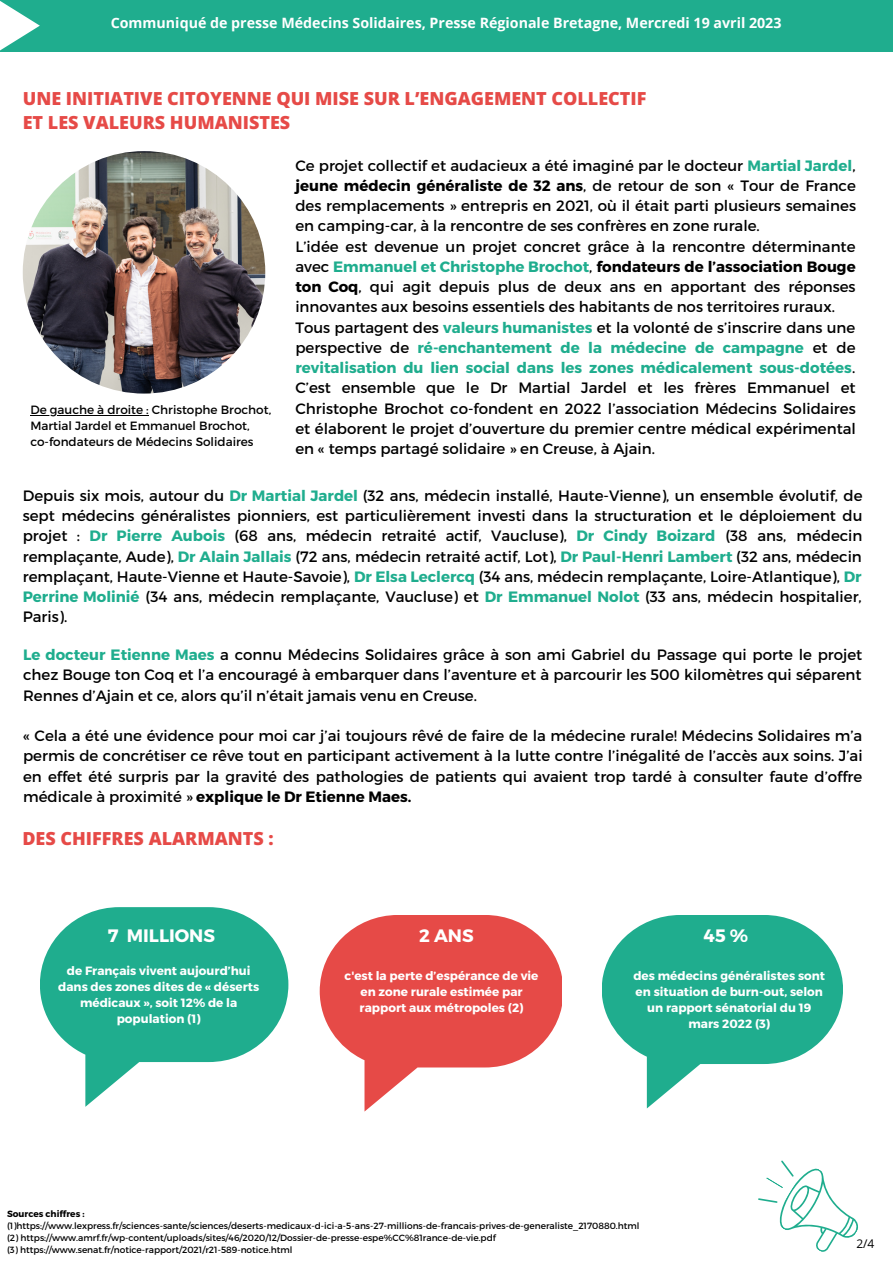
<style>
.page{position:relative;width:893px;height:1264px;background:#fff}
.page>*{position:absolute;margin:0;border:0;box-sizing:border-box;transform-origin:0 0}
.t1{font:800 18px/24.8px "Open Sans";color:#e64a47}
.t2{font:700 18px "Montserrat";color:#fff}
.t3{font:15px/20.2px "Montserrat";color:#000;text-align:justify}
.t4{font:700 14.25px "Open Sans";color:#fff}
.t5{font:700 12px/16px "Montserrat";color:#fff;text-align:center}
.t6{font:12px/16px "Montserrat";color:#000}
.t7{font:12px "Open Sans";color:#000}
.t8{font:9px/12px "Montserrat";color:#000}
.t9{font:700 9px "Montserrat";color:#000}
.s1{font-weight:700;color:#1fad8e}
.s2{font-weight:700}
</style>
<div class="page">
<img style="left:23px;top:151px;width:242px;height:242px;border-radius:50%">
<svg style="left:40px;top:907px;width:248px;height:155px;background:#3cb79d"></svg>
<svg style="left:602px;top:915px;width:240px;height:149px;background:#3eb89d"></svg>
<svg style="left:320px;top:915px;width:242px;height:152px;background:#e9615f"></svg>
<svg style="left:758px;top:1160px;width:100px;height:92px"></svg>
<div style="left:0;top:0;width:892px;height:51px;background:#1fad8e"></div>
<svg style="left:0;top:1px;width:40px;height:51px"></svg>
<hr style="left:30px;top:415px;width:119px;height:1px;background:#000">
<p class="t4" style="left:111px;top:13px;width:672px">Communiqué de presse Médecins Solidaires, Presse Régionale Bretagne, Mercredi 19 avril 2023</p>
<p class="t1" style="left:23px;top:85px;width:625px">UNE INITIATIVE CITOYENNE QUI MISE SUR L’ENGAGEMENT COLLECTIF<br>ET LES VALEURS HUMANISTES</p>
<p class="t6" style="left:30px;top:401px;width:242px">De gauche à droite : Christophe Brochot,<br>Martial Jardel et Emmanuel Brochot, co-fondateurs de Médecins Solidaires</p>
<p class="t3" style="left:295px;top:154px;width:562px;text-align:left">Ce projet collectif et audacieux a été imaginé par le docteur <span class="s1">Martial Jardel</span>, <span class="s2">jeune médecin généraliste de 32 ans</span>, de retour de son « Tour de France des remplacements » entrepris en 2021, où il était parti plusieurs semaines en camping-car, à la rencontre de ses confrères en zone rurale.<br>L’idée est devenue un projet concret grâce à la rencontre déterminante avec <span class="s1">Emmanuel et Christophe Brochot</span>, <span class="s2">fondateurs de l’association Bouge ton Coq</span>, qui agit depuis plus de deux ans en apportant des réponses innovantes aux besoins essentiels des habitants de nos territoires ruraux.<br>Tous partagent des <span class="s1">valeurs humanistes</span> et la volonté de s’inscrire dans une perspective de <span class="s1">ré-enchantement de la médecine de campagne</span> et de <span class="s1">revitalisation du lien social dans les zones médicalement sous-dotées</span>.<br>C’est ensemble que le Dr Martial Jardel et les frères Emmanuel et Christophe Brochot co-fondent en 2022 l’association Médecins Solidaires et élaborent le projet d’ouverture du premier centre médical expérimental en « temps partagé solidaire » en Creuse, à Ajain.</p>
<p class="t3" style="left:23px;top:484px;width:841px">Depuis six mois, autour du <span class="s1">Dr Martial Jardel</span> (32 ans, médecin installé, Haute-Vienne), un ensemble évolutif, de sept médecins généralistes pionniers, est particulièrement investi dans la structuration et le déploiement du projet : <span class="s1">Dr Pierre Aubois</span> (68 ans, médecin retraité actif, Vaucluse), <span class="s1">Dr Cindy Boizard</span> (38 ans, médecin remplaçante, Aude), <span class="s1">Dr Alain Jallais</span> (72 ans, médecin retraité actif, Lot), <span class="s1">Dr Paul-Henri Lambert</span> (32 ans, médecin remplaçant, Haute-Vienne et Haute-Savoie), <span class="s1">Dr Elsa Leclercq</span> (34 ans, médecin remplaçante, Loire-Atlantique), <span class="s1">Dr Perrine Molinié</span> (34 ans, médecin remplaçante, Vaucluse) et <span class="s1">Dr Emmanuel Nolot</span> (33 ans, médecin hospitalier, Paris).</p>
<p class="t3" style="left:23px;top:644px;width:840px"><span class="s1">Le docteur Etienne Maes</span> a connu Médecins Solidaires grâce à son ami Gabriel du Passage qui porte le projet chez Bouge ton Coq et l’a encouragé à embarquer dans l’aventure et à parcourir les 500 kilomètres qui séparent Rennes d’Ajain et ce, alors qu’il n’était jamais venu en Creuse.</p>
<p class="t3" style="left:23px;top:724px;width:841px">« Cela a été une évidence pour moi car j’ai toujours rêvé de faire de la médecine rurale! Médecins Solidaires m’a permis de concrétiser ce rêve tout en participant activement à la lutte contre l’inégalité de l’accès aux soins. J’ai en effet été surpris par la gravité des pathologies de patients qui avaient trop tardé à consulter faute d’offre médicale à proximité » <span class="s2">explique le Dr Etienne Maes.</span></p>
<p class="t1" style="left:22px;top:825px;width:253px">DES CHIFFRES ALARMANTS :</p>
<p class="t2" style="left:419px;top:923px;width:56px">2 ANS</p>
<p class="t2" style="left:108px;top:923px;width:109px">7 MILLIONS</p>
<p class="t2" style="left:703px;top:923px;width:46px">45 %</p>
<p class="t5" style="left:344px;top:966px;width:195px">c'est la perte d’espérance de vie en zone rurale estimée par rapport aux métropoles (2)</p>
<p class="t5" style="left:58px;top:962px;width:202px">de Français vivent aujourd’hui dans des zones dites de « déserts médicaux », soit 12% de la population (1)</p>
<p class="t5" style="left:633px;top:966px;width:193px">des médecins généralistes sont en situation de burn-out, selon un rapport sénatorial du 19 mars 2022 (3)</p>
<p class="t9" style="left:7px;top:1208px;width:79px">Sources chiffres :</p>
<p class="t8" style="left:7px;top:1219px;width:634px">(1)https://www.lexpress.fr/sciences-sante/sciences/deserts-medicaux-d-ici-a-5-ans-27-millions-de-francais-prives-de-generaliste_2170880.html (2) https://www.amrf.fr/wp-content/uploads/sites/46/2020/12/Dossier-de-presse-espe%CC%81rance-de-vie.pdf<br>(3) https://www.senat.fr/notice-rapport/2021/r21-589-notice.html</p>
<p class="t7" style="left:856px;top:1234px;width:20px">2/4</p>
</div>
